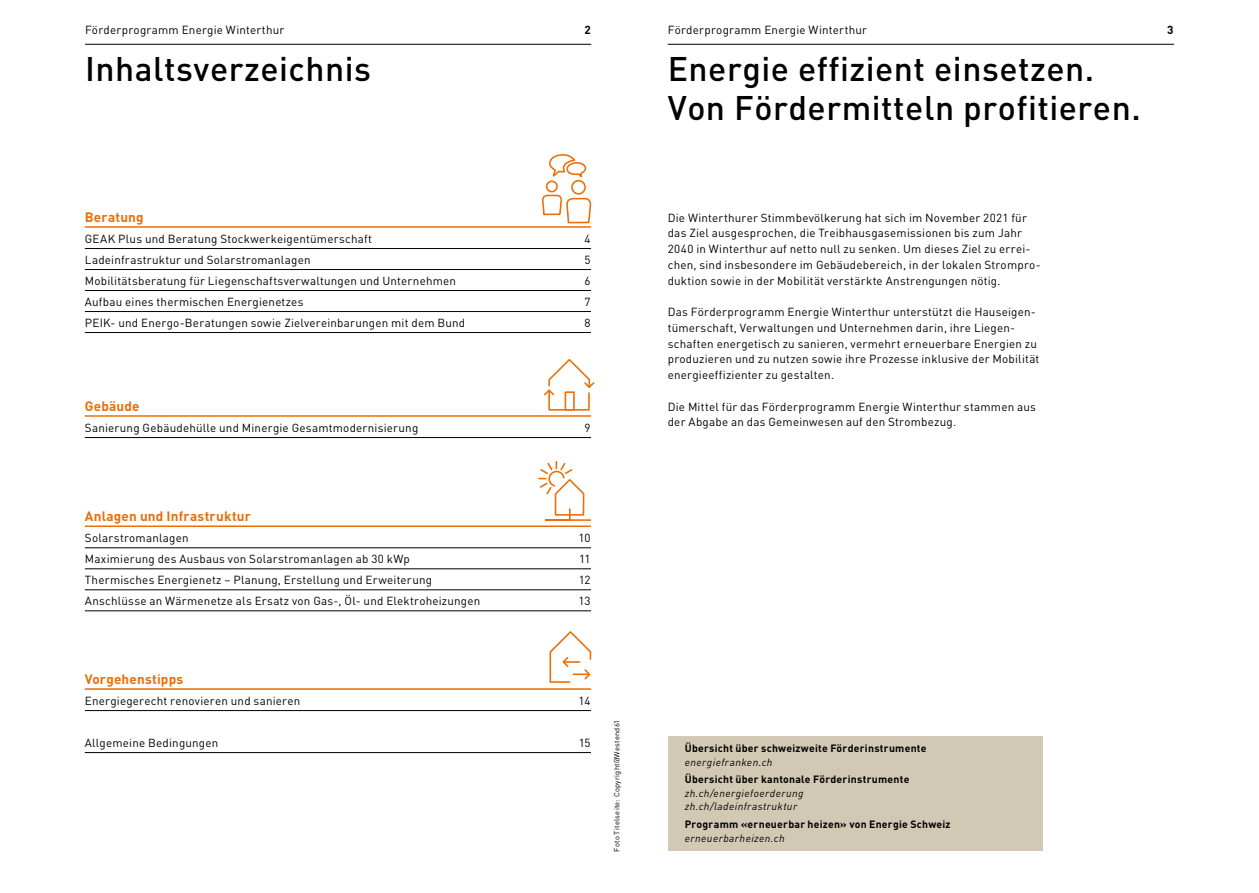
<style>
.page{position:relative;width:1259px;height:893px;background:#fff}
.page>*{position:absolute;margin:0;border:0;box-sizing:border-box;transform-origin:0 0}
.t1{font:500 33.75px/39px "DIN";letter-spacing:.015em;color:#000}
.t2{font:700 13.5px "DIN";letter-spacing:.015em;color:#eb6e08}
.t3{font:11.7px/15.8px "DIN";letter-spacing:.015em;color:#000}
.t4{font:700 11.7px "DIN";color:#000}
.t5{font:700 10.5px "DIN";letter-spacing:.02em;color:#000}
.t6{font:italic 10.5px/13.5px "DIN";letter-spacing:.04em;color:#000}
.t7{font:7.5px "DIN";letter-spacing:.025em;color:#000}
</style>
<div class="page">
<hr style="left:85px;top:44px;width:506px;height:1px;background:#000">
<hr style="left:668px;top:44px;width:506px;height:1px;background:#000">
<hr style="left:85px;top:226px;width:506px;height:2px;background:#eb6e08">
<hr style="left:85px;top:248px;width:506px;height:1px;background:#000">
<hr style="left:85px;top:269px;width:506px;height:1px;background:#000">
<hr style="left:85px;top:290px;width:506px;height:1px;background:#000">
<hr style="left:85px;top:311px;width:506px;height:1px;background:#000">
<hr style="left:85px;top:332px;width:506px;height:1px;background:#000">
<hr style="left:85px;top:415px;width:506px;height:2px;background:#eb6e08">
<hr style="left:85px;top:437px;width:506px;height:1px;background:#000">
<hr style="left:85px;top:525px;width:506px;height:2px;background:#eb6e08">
<hr style="left:85px;top:548px;width:506px;height:1px;background:#000">
<hr style="left:85px;top:569px;width:506px;height:1px;background:#000">
<hr style="left:85px;top:590px;width:506px;height:1px;background:#000">
<hr style="left:85px;top:611px;width:506px;height:1px;background:#000">
<hr style="left:85px;top:688px;width:506px;height:2px;background:#eb6e08">
<hr style="left:85px;top:710px;width:506px;height:1px;background:#000">
<hr style="left:85px;top:752px;width:506px;height:1px;background:#000">
<div style="left:668px;top:736px;width:374px;height:114px;background:#d2c9b5"></div>
<svg style="left:549px;top:154px;width:38px;height:26px"></svg>
<svg style="left:542px;top:194px;width:50px;height:30px"></svg>
<div style="left:571px;top:180px;width:15px;height:15px;border:2px solid #eb6e08;border-radius:50%"></div>
<div style="left:546px;top:180px;width:12px;height:12px;border:2px solid #eb6e08;border-radius:50%"></div>
<svg style="left:538px;top:461px;width:54px;height:60px"></svg>
<svg style="left:544px;top:359px;width:51px;height:52px"></svg>
<div style="left:564px;top:391px;width:11px;height:20px;border:2px solid #eb6e08"></div>
<svg style="left:549px;top:631px;width:43px;height:52px"></svg>
<p class="t3" style="left:85px;top:22px;width:201px">Förderprogramm Energie Winterthur</p>
<p class="t4" style="left:584px;top:22px;width:8px">2</p>
<p class="t3" style="left:668px;top:22px;width:201px">Förderprogramm Energie Winterthur</p>
<p class="t4" style="left:1167px;top:22px;width:8px">3</p>
<h1 class="t1" style="left:85px;top:49px;width:287px">Inhaltsverzeichnis</h1>
<h1 class="t1" style="left:668px;top:49px;width:474px">Energie effizient einsetzen.<br>Von Fördermitteln profitieren.</h1>
<p class="t2" style="left:85px;top:208px;width:60px">Beratung</p>
<p class="t3" style="left:85px;top:230px;width:289px">GEAK Plus und Beratung Stockwerkeigentümerschaft</p>
<p class="t3" style="left:584px;top:230px;width:8px">4</p>
<p class="t3" style="left:85px;top:251px;width:227px">Ladeinfrastruktur und Solarstromanlagen</p>
<p class="t3" style="left:584px;top:251px;width:8px">5</p>
<p class="t3" style="left:85px;top:272px;width:373px">Mobilitätsberatung für Liegenschaftsverwaltungen und Unternehmen</p>
<p class="t3" style="left:584px;top:272px;width:8px">6</p>
<p class="t3" style="left:85px;top:293px;width:220px">Aufbau eines thermischen Energienetzes</p>
<p class="t3" style="left:584px;top:293px;width:8px">7</p>
<p class="t3" style="left:85px;top:314px;width:382px">PEIK- und Energo-Beratungen sowie Zielvereinbarungen mit dem Bund</p>
<p class="t3" style="left:584px;top:314px;width:8px">8</p>
<p class="t2" style="left:85px;top:397px;width:56px">Gebäude</p>
<p class="t3" style="left:85px;top:419px;width:335px">Sanierung Gebäudehülle und Minergie Gesamtmodernisierung</p>
<p class="t3" style="left:584px;top:419px;width:8px">9</p>
<p class="t2" style="left:85px;top:507px;width:168px">Anlagen und Infrastruktur</p>
<p class="t3" style="left:85px;top:530px;width:105px">Solarstromanlagen</p>
<p class="t3" style="left:578px;top:530px;width:13px">10</p>
<p class="t3" style="left:85px;top:551px;width:326px">Maximierung des Ausbaus von Solarstromanlagen ab 30 kWp</p>
<p class="t3" style="left:579px;top:551px;width:13px">11</p>
<p class="t3" style="left:85px;top:572px;width:349px">Thermisches Energienetz – Planung, Erstellung und Erweiterung</p>
<p class="t3" style="left:579px;top:572px;width:13px">12</p>
<p class="t3" style="left:85px;top:593px;width:397px">Anschlüsse an Wärmenetze als Ersatz von Gas-, Öl- und Elektroheizungen</p>
<p class="t3" style="left:578px;top:593px;width:13px">13</p>
<p class="t2" style="left:85px;top:670px;width:100px">Vorgehenstipps</p>
<p class="t3" style="left:85px;top:692px;width:217px">Energiegerecht renovieren und sanieren</p>
<p class="t3" style="left:578px;top:692px;width:13px">14</p>
<p class="t3" style="left:85px;top:734px;width:135px">Allgemeine Bedingungen</p>
<p class="t3" style="left:578px;top:734px;width:13px">15</p>
<p class="t7" style="left:612px;top:852px;width:133px;rotate:-90deg">Foto Titelseite: Copyright@Westend61</p>
<p class="t3" style="left:668px;top:209px;width:374px">Die Winterthurer Stimmbevölkerung hat sich im November 2021 für das Ziel ausgesprochen, die Treibhausgasemissionen bis zum Jahr 2040 in Winterthur auf netto null zu senken. Um dieses Ziel zu errei&shy;chen, sind insbesondere im Gebäudebereich, in der lokalen Strompro&shy;duktion sowie in der Mobilität verstärkte Anstrengungen nötig.</p>
<p class="t3" style="left:668px;top:304px;width:373px">Das Förderprogramm Energie Winterthur unterstützt die Hauseigen&shy;tümerschaft, Verwaltungen und Unternehmen darin, ihre Liegen&shy;schaften energetisch zu sanieren, vermehrt erneuerbare Energien zu produzieren und zu nutzen sowie ihre Prozesse inklusive der Mobilität energieeffizienter zu gestalten.</p>
<p class="t3" style="left:668px;top:398px;width:370px">Die Mittel für das Förderprogramm Energie Winterthur stammen aus der Abgabe an das Gemeinwesen auf den Strombezug.</p>
<p class="t5" style="left:685px;top:741px;width:243px">Übersicht über schweizweite Förderinstrumente</p>
<p class="t6" style="left:685px;top:755px;width:89px">energiefranken.ch</p>
<p class="t5" style="left:685px;top:773px;width:226px">Übersicht über kantonale Förderinstrumente</p>
<p class="t6" style="left:685px;top:786px;width:120px">zh.ch/energiefoerderung zh.ch/ladeinfrastruktur</p>
<p class="t5" style="left:685px;top:817px;width:267px">Programm «erneuerbar heizen» von Energie Schweiz</p>
<p class="t6" style="left:685px;top:831px;width:101px">erneuerbarheizen.ch</p>
</div>
